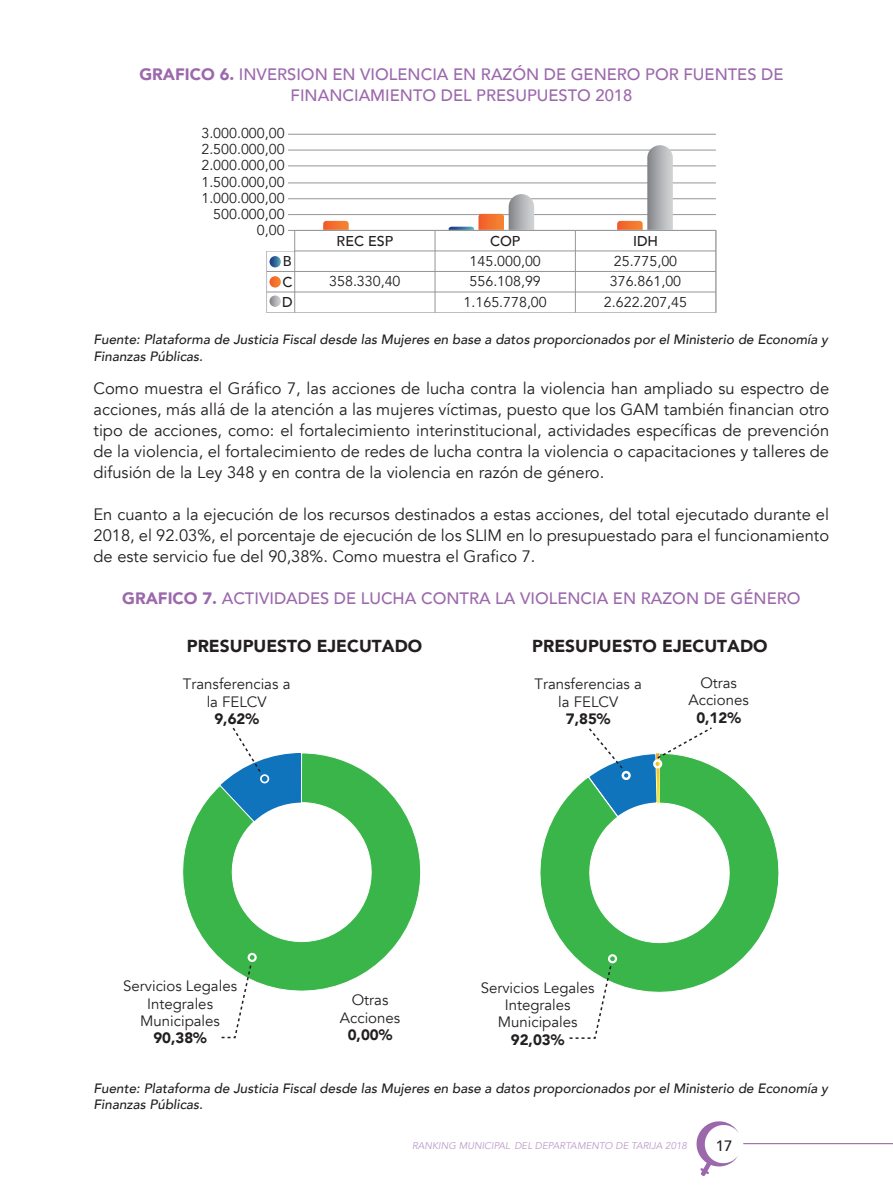
<style>
.page{position:relative;width:893px;height:1191px;background:#fff}
.page>*{position:absolute;margin:0;border:0;box-sizing:border-box;transform-origin:0 0}
.t1{font:900 17.25px "Avenir";color:#231f20}
.t2{font:16.5px/21px "Avenir";color:#231f20;text-align:justify}
.t3{font:500 16.5px/21px "Avenir";color:#9b68ac;text-align:center}
.t4{font:15px/17.2px "Avenir";color:#231f20;text-align:center}
.t5{font:900 15px "Avenir";color:#231f20}
.t6{font:500 15px "Avenir";color:#231f20}
.t7{font:14.25px/16.2px "Avenir";color:#231f20;text-align:center}
.t8{font:500 14.25px/20.2px "Avenir";color:#231f20;text-align:justify}
.t9{font:italic 500 13.5px/16.2px "Avenir";color:#231f20}
.t10{font:italic 9.75px "Avenir";color:#bc9bc8}
.s1{font-weight:900}
</style>
<div class="page">
<hr style="left:743px;top:1143px;width:150px;height:1px;background:#9b68ac">
<svg style="left:696px;top:1121px;width:43px;height:55px"></svg>
<div style="left:266px;top:230px;width:450px;height:83px;border:1px solid #bcbdc0"></div>
<svg style="left:269px;top:256px;width:12px;height:11px"></svg>
<svg style="left:269px;top:276px;width:12px;height:11px"></svg>
<svg style="left:269px;top:295px;width:12px;height:12px"></svg>
<hr style="left:288px;top:134px;width:428px;height:1px;background:#939598">
<hr style="left:288px;top:150px;width:428px;height:1px;background:#939598">
<hr style="left:288px;top:166px;width:428px;height:1px;background:#939598">
<hr style="left:288px;top:183px;width:428px;height:1px;background:#939598">
<hr style="left:288px;top:198px;width:428px;height:1px;background:#939598">
<hr style="left:267px;top:251px;width:449px;height:1px;background:#939598">
<hr style="left:267px;top:271px;width:449px;height:1px;background:#939598">
<hr style="left:267px;top:292px;width:449px;height:1px;background:#939598">
<hr style="left:288px;top:214px;width:428px;height:1px;background:#939598">
<hr style="left:435px;top:230px;width:1px;height:82px;background:#939598">
<hr style="left:294px;top:230px;width:1px;height:82px;background:#939598">
<hr style="left:575px;top:230px;width:1px;height:82px;background:#939598">
<hr style="left:716px;top:230px;width:1px;height:82px;background:#939598">
<div style="left:265px;top:229px;width:29px;height:21px;background:#fff"></div>
<svg style="left:449px;top:194px;width:85px;height:36px"></svg>
<svg style="left:617px;top:145px;width:56px;height:85px"></svg>
<svg style="left:323px;top:221px;width:26px;height:9px"></svg>
<hr style="left:288px;top:230px;width:428px;height:1px;background:#939598">
<svg style="left:540px;top:766px;width:239px;height:227px"></svg>
<svg style="left:182px;top:753px;width:239px;height:238px"></svg>
<svg style="left:248px;top:952px;width:9px;height:10px"></svg>
<svg style="left:608px;top:954px;width:9px;height:9px"></svg>
<div style="left:609px;top:955px;width:7px;height:7px;border:1px solid #fff;border-radius:50%"></div>
<svg style="left:220px;top:954px;width:35px;height:85px"></svg>
<svg style="left:567px;top:956px;width:48px;height:83px"></svg>
<svg style="left:220px;top:727px;width:82px;height:94px"></svg>
<svg style="left:586px;top:727px;width:127px;height:92px"></svg>
<p class="t3" style="left:139px;top:63px;width:646px"><span class="s1">GRAFICO 6.</span> INVERSION EN VIOLENCIA EN RAZÓN DE GENERO POR FUENTES DE<br>FINANCIAMIENTO DEL PRESUPUESTO 2018</p>
<p class="t7" style="left:201px;top:125px;width:85px;text-align:right">3.000.000,00<br>2.500.000,00<br>2.000.000,00<br>1.500.000,00<br>1.000.000,00<br>500.000,00<br>0,00</p>
<p class="t8" style="left:337px;top:230px;width:58px">REC ESP</p>
<p class="t8" style="left:490px;top:230px;width:32px">COP</p>
<p class="t7" style="left:464px;top:251px;width:85px;line-height:20.5px">145.000,00<br>556.108,99<br>1.165.778,00</p>
<p class="t8" style="left:633px;top:230px;width:27px">IDH</p>
<p class="t8" style="left:282px;top:250px;width:12px">B C D</p>
<p class="t7" style="left:604px;top:251px;width:85px;line-height:20.5px">25.775,00<br>376.861,00<br>2.622.207,45</p>
<p class="t7" style="left:329px;top:274px;width:73px">358.330,40</p>
<p class="t9" style="left:94px;top:332px;width:736px">Fuente: Plataforma de Justicia Fiscal desde las Mujeres en base a datos proporcionados por el Ministerio de Economía y<br>Finanzas Públicas.</p>
<p class="t2" style="left:94px;top:378px;width:737px">Como muestra el Gráfico 7, las acciones de lucha contra la violencia han ampliado su espectro de acciones, más allá de la atención a las mujeres víctimas, puesto que los GAM también financian otro tipo de acciones, como: el fortalecimiento interinstitucional, actividades específicas de prevención de la violencia, el fortalecimiento de redes de lucha contra la violencia o capacitaciones y talleres de difusión de la Ley 348 y en contra de la violencia en razón de género.</p>
<p class="t2" style="left:94px;top:504px;width:737px">En cuanto a la ejecución de los recursos destinados a estas acciones, del total ejecutado durante el 2018, el 92.03%, el porcentaje de ejecución de los SLIM en lo presupuestado para el funcionamiento de este servicio fue del 90,38%. Como muestra el Grafico 7.</p>
<p class="t3" style="left:122px;top:586px;width:680px"><span class="s1">GRAFICO 7.</span> ACTIVIDADES DE LUCHA CONTRA LA VIOLENCIA EN RAZON DE GÉNERO</p>
<p class="t1" style="left:187px;top:631px;width:237px">PRESUPUESTO EJECUTADO</p>
<p class="t1" style="left:532px;top:631px;width:237px">PRESUPUESTO EJECUTADO</p>
<p class="t4" style="left:183px;top:676px;width:109px">Transferencias a la FELCV</p>
<p class="t5" style="left:214px;top:706px;width:46px">9,62%</p>
<p class="t4" style="left:534px;top:676px;width:109px">Transferencias a la FELCV</p>
<p class="t5" style="left:566px;top:706px;width:46px">7,85%</p>
<p class="t4" style="left:688px;top:674px;width:62px">Otras<br>Acciones</p>
<p class="t5" style="left:696px;top:704px;width:46px">0,12%</p>
<p class="t4" style="left:123px;top:978px;width:115px">Servicios Legales<br>Integrales<br>Municipales</p>
<p class="t5" style="left:153px;top:1025px;width:55px">90,38%</p>
<p class="t4" style="left:340px;top:992px;width:62px">Otras<br>Acciones</p>
<p class="t5" style="left:348px;top:1021px;width:46px">0,00%</p>
<p class="t4" style="left:481px;top:979px;width:115px">Servicios Legales<br>Integrales<br>Municipales</p>
<p class="t5" style="left:511px;top:1026px;width:55px">92,03%</p>
<p class="t9" style="left:94px;top:1080px;width:736px">Fuente: Plataforma de Justicia Fiscal desde las Mujeres en base a datos proporcionados por el Ministerio de Economía y<br>Finanzas Públicas.</p>
<p class="t10" style="left:412px;top:1139px;width:276px">RANKING MUNICIPAL DEL DEPARTAMENTO DE TARIJA 2018</p>
<p class="t6" style="left:716px;top:1132px;width:18px">17</p>
</div>
